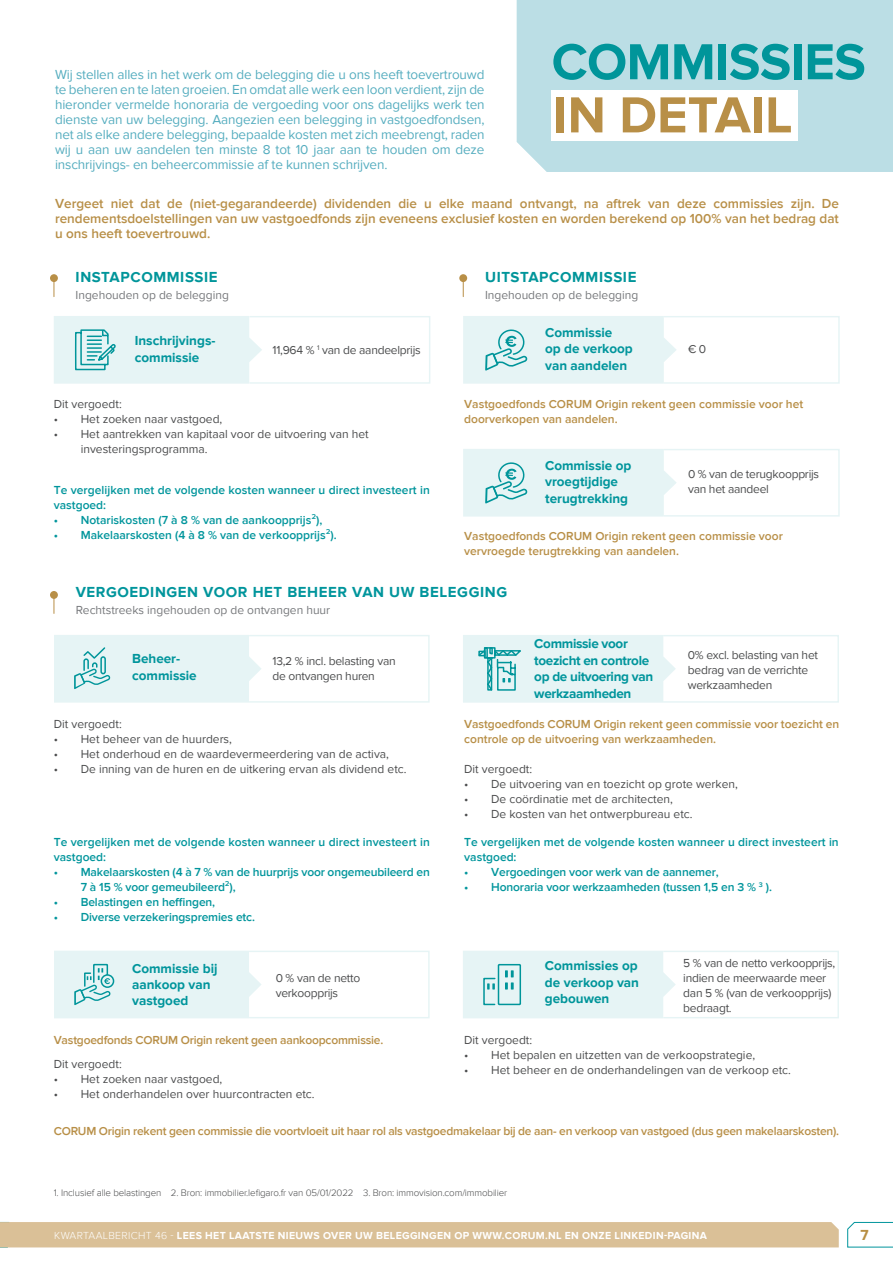
<style>
.page{position:relative;width:893px;height:1263px;background:#fff}
.page>*{position:absolute;margin:0;border:0;box-sizing:border-box;transform-origin:0 0}
.t1{font:700 52.5px "Proxima Nova";letter-spacing:-.01em;color:#00959a}
.t2{font:700 52.5px "Proxima Nova";color:#b88f47}
.t3{font:700 15px "Proxima Nova";letter-spacing:.04em;color:#00959c}
.t4{font:700 15px "Proxima Nova";letter-spacing:.04em;color:#00959a}
.t5{font:700 15px "Proxima Nova";color:#b88f43}
.t6{font:13.5px/15px "Proxima Nova";letter-spacing:-.01em;color:#55adbf;text-align:justify}
.t7{font:600 13.5px/15px "Proxima Nova";color:#b88f47;text-align:justify}
.t8{font:700 13.5px/16.5px "Proxima Nova";color:#00959c}
.t9{font:700 13.5px/16.5px "Proxima Nova";letter-spacing:-.025em;color:#00959c}
.t10{font:700 13.5px/16.5px "Proxima Nova";color:#00959a;text-align:justify}
.t11{font:12px/15px "Proxima Nova";color:#4b4c4d}
.t12{font:600 12px/15px "Proxima Nova";color:#00959c}
.t13{font:600 12px/15px "Proxima Nova";letter-spacing:-.005em;color:#b88f47}
.t14{font:12px/15px "Proxima Nova";letter-spacing:-.02em;color:#4b4c4d}
.t15{font:12px "Proxima Nova";color:#76787b}
.t16{font:700 10.5px "Proxima Nova";letter-spacing:.03em;color:#fff}
.t17{font:300 9.75px "Proxima Nova";letter-spacing:-.01em;color:#4b4c4d}
.s1{font-weight:300}
</style>
<div class="page">
<svg style="left:54px;top:316px;width:208px;height:68px;background:#def1f2"></svg>
<svg style="left:54px;top:951px;width:208px;height:67px;background:#e1f2f3"></svg>
<svg style="left:463px;top:316px;width:214px;height:68px;background:#e1f2f3"></svg>
<svg style="left:463px;top:449px;width:214px;height:68px;background:#e1f2f3"></svg>
<svg style="left:463px;top:951px;width:213px;height:67px;background:#e0f1f2"></svg>
<div style="left:50px;top:274px;width:8px;height:8px;background:#b88f47;border-radius:50%"></div>
<svg style="left:54px;top:282px;width:1px;height:15px"></svg>
<div style="left:459px;top:274px;width:8px;height:8px;background:#b88f47;border-radius:50%"></div>
<svg style="left:463px;top:282px;width:1px;height:15px"></svg>
<svg style="left:0;top:1221px;width:839px;height:27px;background:#dcc39d"></svg>
<svg style="left:847px;top:1221px;width:46px;height:27px"></svg>
<div style="left:517px;top:0;width:376px;height:172px;background:#bbdee5"></div>
<div style="left:552px;top:91px;width:246px;height:50px;background:#fff"></div>
<svg style="left:54px;top:635px;width:208px;height:68px;background:#e2f2f3"></svg>
<svg style="left:463px;top:635px;width:213px;height:68px;background:#def0f1"></svg>
<div style="left:50px;top:591px;width:8px;height:8px;background:#b88f47;border-radius:50%"></div>
<svg style="left:54px;top:598px;width:1px;height:15px"></svg>
<p class="t6" style="left:55px;top:67px;width:431px">Wij stellen alles in het werk om de belegging die u ons heeft toevertrouwd te beheren en te laten groeien. En omdat alle werk een loon verdient, zijn de hieronder vermelde honoraria de vergoeding voor ons dagelijks werk ten dienste van uw belegging. Aangezien een belegging in vastgoedfondsen, net als elke andere belegging, bepaalde kosten met zich meebrengt, raden wij u aan uw aandelen ten minste 8 tot 10 jaar aan te houden om deze inschrijvings- en beheercommissie af te kunnen schrijven.</p>
<h1 class="t1" style="left:552px;top:32px;width:316px">COMMISSIES</h1>
<h1 class="t2" style="left:553px;top:85px;width:241px">IN DETAIL</h1>
<p class="t7" style="left:55px;top:196px;width:785px">Vergeet niet dat de (niet-gegarandeerde) dividenden die u elke maand ontvangt, na aftrek van deze commissies zijn. De rendementsdoelstellingen van uw vastgoedfonds zijn eveneens exclusief kosten en worden berekend op 100% van het bedrag dat u ons heeft toevertrouwd.</p>
<p class="t4" style="left:76px;top:269px;width:144px">INSTAPCOMMISSIE</p>
<p class="t15" style="left:76px;top:288px;width:155px">Ingehouden op de belegging</p>
<p class="t8" style="left:135px;top:333px;width:82px">Inschrijvings&shy;commissie</p>
<p class="t14" style="left:272px;top:342px;width:150px">11,964 % <sup>1</sup> van de aandeelprijs</p>
<p class="t11" style="left:54px;top:397px;width:70px">Dit vergoedt:</p>
<p class="t11" style="left:54px;top:412px;width:170px">• Het zoeken naar vastgoed,</p>
<p class="t11" style="left:81px;top:427px;width:290px;text-indent:-27px">• Het aantrekken van kapitaal voor de uitvoering van het investeringsprogramma.</p>
<p class="t12" style="left:54px;top:483px;width:378px">Te vergelijken met de volgende kosten wanneer u direct investeert in vastgoed:</p>
<p class="t12" style="left:54px;top:513px;width:270px">• Notariskosten (7 à 8 % van de aankoopprijs²),</p>
<p class="t12" style="left:54px;top:528px;width:284px">• Makelaarskosten (4 à 8 % van de verkoopprijs²).</p>
<p class="t4" style="left:485px;top:269px;width:153px">UITSTAPCOMMISSIE</p>
<p class="t15" style="left:485px;top:288px;width:155px">Ingehouden op de belegging</p>
<p class="t8" style="left:545px;top:324px;width:89px">Commissie<br>op de verkoop van aandelen</p>
<p class="t13" style="left:464px;top:397px;width:341px">Vastgoedfonds CORUM Origin rekent geen commissie voor het doorverkopen van aandelen.</p>
<p class="t11" style="left:688px;top:341px;width:20px">€ 0</p>
<p class="t8" style="left:545px;top:457px;width:88px">Commissie op vroegtijdige terugtrekking</p>
<p class="t13" style="left:464px;top:529px;width:320px">Vastgoedfonds CORUM Origin rekent geen commissie voor vervroegde terugtrekking van aandelen.</p>
<p class="t14" style="left:688px;top:467px;width:133px">0 % van de terugkoopprijs van het aandeel</p>
<p class="t3" style="left:76px;top:584px;width:433px">VERGOEDINGEN VOOR HET BEHEER VAN UW BELEGGING</p>
<p class="t15" style="left:76px;top:603px;width:256px">Rechtstreeks ingehouden op de ontvangen huur</p>
<p class="t8" style="left:132px;top:651px;width:66px">Beheer&shy;commissie</p>
<p class="t14" style="left:272px;top:654px;width:125px">13,2 % incl. belasting van de ontvangen huren</p>
<p class="t9" style="left:534px;top:636px;width:120px">Commissie voor toezicht en controle op de uitvoering van werkzaamheden</p>
<p class="t14" style="left:688px;top:647px;width:132px">0% excl. belasting van het bedrag van de verrichte werkzaamheden</p>
<p class="t11" style="left:54px;top:717px;width:70px">Dit vergoedt:</p>
<p class="t11" style="left:54px;top:732px;width:180px">• Het beheer van de huurders,</p>
<p class="t11" style="left:54px;top:747px;width:337px">• Het onderhoud en de waardevermeerdering van de activa,</p>
<p class="t11" style="left:54px;top:762px;width:354px">• De inning van de huren en de uitkering ervan als dividend etc.</p>
<p class="t12" style="left:54px;top:835px;width:378px">Te vergelijken met de volgende kosten wanneer u direct investeert in vastgoed:</p>
<p class="t12" style="left:81px;top:865px;width:351px;text-indent:-27px">• Makelaarskosten (4 à 7 % van de huurprijs voor ongemeubileerd en<br>7 à 15 % voor gemeubileerd²),</p>
<p class="t12" style="left:54px;top:895px;width:163px">• Belastingen en heffingen,</p>
<p class="t12" style="left:54px;top:910px;width:203px">• Diverse verzekeringspremies etc.</p>
<p class="t13" style="left:464px;top:717px;width:377px">Vastgoedfonds CORUM Origin rekent geen commissie voor toezicht en controle op de uitvoering van werkzaamheden.</p>
<p class="t11" style="left:464px;top:762px;width:70px">Dit vergoedt:</p>
<p class="t11" style="left:464px;top:777px;width:275px">• De uitvoering van en toezicht op grote werken,</p>
<p class="t11" style="left:464px;top:792px;width:210px">• De coördinatie met de architecten,</p>
<p class="t11" style="left:464px;top:807px;width:230px">• De kosten van het ontwerpbureau etc.</p>
<p class="t12" style="left:464px;top:835px;width:376px">Te vergelijken met de volgende kosten wanneer u direct investeert in vastgoed:</p>
<p class="t12" style="left:464px;top:865px;width:256px">• Vergoedingen voor werk van de aannemer,</p>
<p class="t12" style="left:464px;top:880px;width:309px">• Honoraria voor werkzaamheden (tussen 1,5 en 3 % <sup>3</sup> ).</p>
<p class="t14" style="left:683px;top:956px;width:154px">5 % van de netto verkoopprijs, indien de meerwaarde meer dan 5 % (van de verkoopprijs) bedraagt.</p>
<p class="t10" style="left:545px;top:957px;width:96px">Commissies op de verkoop van gebouwen</p>
<p class="t8" style="left:132px;top:960px;width:87px">Commissie bij aankoop van vastgoed</p>
<p class="t13" style="left:54px;top:1032px;width:331px">Vastgoedfonds CORUM Origin rekent geen aankoopcommissie.</p>
<p class="t11" style="left:54px;top:1056px;width:70px">Dit vergoedt:</p>
<p class="t11" style="left:54px;top:1071px;width:170px">• Het zoeken naar vastgoed,</p>
<p class="t11" style="left:54px;top:1086px;width:262px">• Het onderhandelen over huurcontracten etc.</p>
<p class="t13" style="left:54px;top:1124px;width:787px">CORUM Origin rekent geen commissie die voortvloeit uit haar rol als vastgoedmakelaar bij de aan- en verkoop van vastgoed (dus geen makelaarskosten).</p>
<p class="t14" style="left:276px;top:971px;width:86px">0 % van de netto verkoopprijs</p>
<p class="t11" style="left:464px;top:1032px;width:70px">Dit vergoedt:</p>
<p class="t11" style="left:464px;top:1047px;width:292px">• Het bepalen en uitzetten van de verkoopstrategie,</p>
<p class="t11" style="left:464px;top:1062px;width:328px">• Het beheer en de onderhandelingen van de verkoop etc.</p>
<p class="t17" style="left:54px;top:1187px;width:455px">1. Inclusief alle belastingen 2. Bron: immobilier.lefigaro.fr van 05/01/2022 3. Bron: immovision.com/immobilier</p>
<p class="t16" style="left:54px;top:1229px;width:654px"><span class="s1">KWARTAALBERICHT 46 -</span> LEES HET LAATSTE NIEUWS OVER UW BELEGGINGEN OP WWW.CORUM.NL EN ONZE LINKEDIN-PAGINA</p>
<p class="t5" style="left:860px;top:1226px;width:10px">7</p>
</div>
